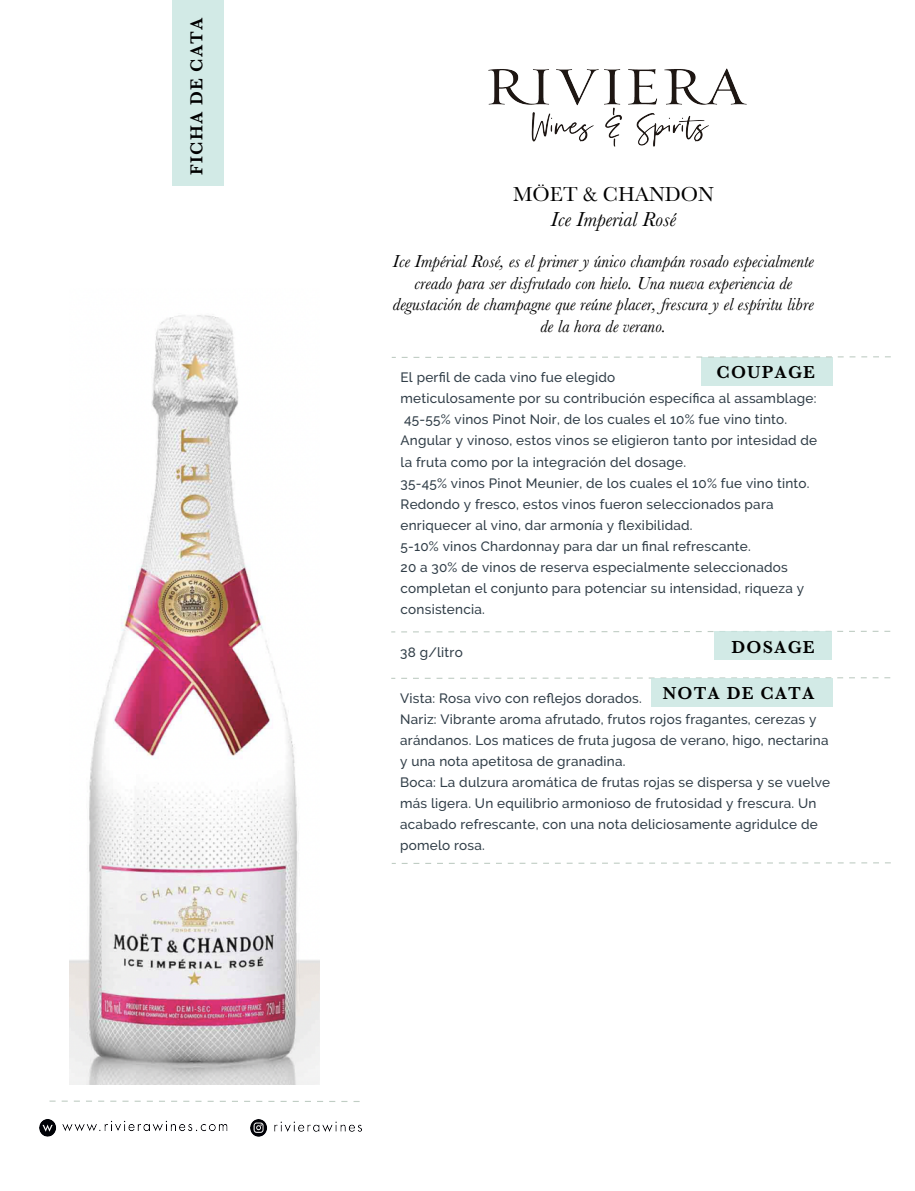
<style>
.page{position:relative;width:915px;height:1191px;background:#fff}
.page>*{position:absolute;margin:0;border:0;box-sizing:border-box;transform-origin:0 0}
.t1{font:italic 21px "Baskerville";color:#000}
.t2{font:21px "Baskerville";color:#000}
.t3{font:italic 18px/21.6px "Baskerville";color:#000;text-align:center}
.t4{font:600 18px "Baskerville";letter-spacing:.06em;color:#000}
.t5{font:500 13.5px/21px "Raleway";letter-spacing:.015em;color:#313e48}
</style>
<div class="page">
<div style="left:173px;top:0;width:51px;height:185px;background:#d2eae6"></div>
<svg style="left:49px;top:1100px;width:310px;height:2px"></svg>
<img style="left:39px;top:1119px;width:323px;height:18px">
<img style="left:488px;top:68px;width:259px;height:79px">
<svg style="left:391px;top:630px;width:500px;height:3px"></svg>
<div style="left:701px;top:357px;width:131px;height:28px;background:#d2eae6"></div>
<svg style="left:391px;top:356px;width:500px;height:2px"></svg>
<div style="left:714px;top:631px;width:117px;height:29px;background:#d2eae6"></div>
<svg style="left:391px;top:677px;width:500px;height:2px"></svg>
<svg style="left:391px;top:862px;width:500px;height:2px"></svg>
<div style="left:650px;top:678px;width:181px;height:28px;background:#d2eae6"></div>
<img style="left:70px;top:315px;width:249px;height:769px">
<h2 class="t4" style="left:184px;top:174px;width:158px;rotate:-90deg">FICHA DE CATA</h2>
<h1 class="t2" style="left:513px;top:180px;width:202px">MÖET &amp; CHANDON</h1>
<h1 class="t1" style="left:550px;top:205px;width:127px">Ice Imperial Rosé</h1>
<h2 class="t3" style="left:393px;top:250px;width:422px">Ice Impérial Rosé, es el primer y único champán rosado especialmente creado para ser disfrutado con hielo. Una nueva experiencia de degustación de champagne que reúne placer, frescura y el espíritu libre de la hora de verano.</h2>
<h2 class="t4" style="left:716px;top:359px;width:100px">COUPAGE</h2>
<p class="t5" style="left:400px;top:367px;width:418px">El perfil de cada vino fue elegido<br>meticulosamente por su contribución específica al assamblage:<br>45-55% vinos Pinot Noir, de los cuales el 10% fue vino tinto.<br>Angular y vinoso, estos vinos se eligieron tanto por intesidad de la fruta como por la integración del dosage.<br>35-45% vinos Pinot Meunier, de los cuales el 10% fue vino tinto.<br>Redondo y fresco, estos vinos fueron seleccionados para enriquecer al vino, dar armonía y flexibilidad.<br>5-10% vinos Chardonnay para dar un final refrescante.<br>20 a 30% de vinos de reserva especialmente seleccionados completan el conjunto para potenciar su intensidad, riqueza y consistencia.</p>
<p class="t5" style="left:400px;top:641px;width:64px">38 g/litro</p>
<h2 class="t4" style="left:731px;top:634px;width:84px">DOSAGE</h2>
<p class="t5" style="left:400px;top:688px;width:431px">Vista: Rosa vivo con reflejos dorados. <sup>NOTA</sup> <sup>DE</sup> <sup>CATA </sup>Nariz: Vibrante aroma afrutado, frutos rojos fragantes, cerezas y arándanos. Los matices de fruta jugosa de verano, higo, nectarina y una nota apetitosa de granadina.<br>Boca: La dulzura aromática de frutas rojas se dispersa y se vuelve más ligera. Un equilibrio armonioso de frutosidad y frescura. Un acabado refrescante, con una nota deliciosamente agridulce de pomelo rosa.</p>
</div>
